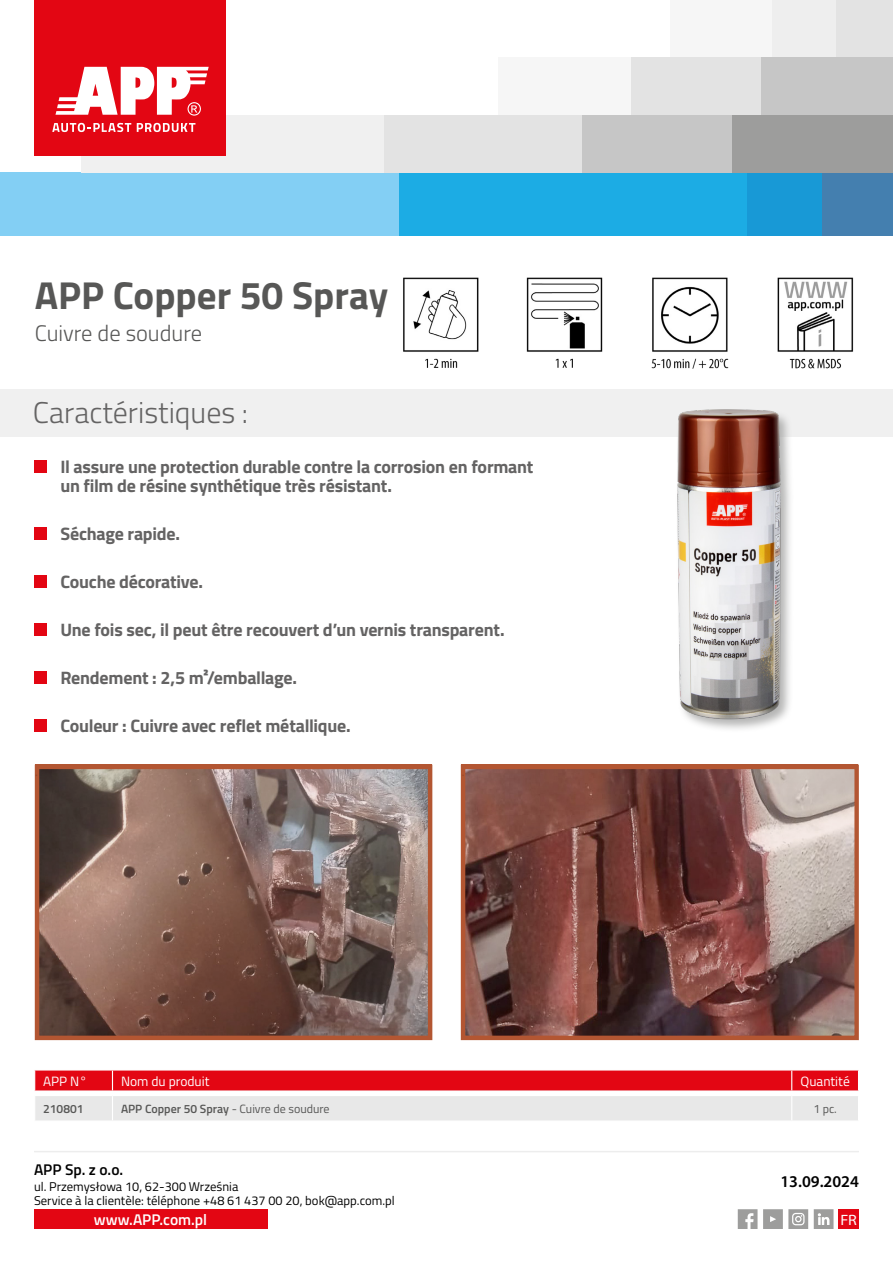
<style>
.page{position:relative;width:893px;height:1263px;background:#fff}
.page>*{position:absolute;margin:0;border:0;box-sizing:border-box;transform-origin:0 0}
.t1{font:700 39px "Titillium";color:#575756}
.t2{font:300 30px "Titillium";color:#646363}
.t3{font:300 22.5px "Titillium";color:#575756}
.t4{font:700 18px/18.9px "Titillium";letter-spacing:-.015em;color:#646363}
.t5{font:600 16.5px "Myriad Pro";color:#000}
.t6{font:600 15.45px "Titillium";color:#fff}
.t7{font:600 15.45px "Titillium";color:#000}
.t8{font:semi-expanded 15px "Myriad Pro";color:#fff}
.t9{font:13.5px "Titillium";color:#fff}
.t10{font:12.75px/14.1px "Titillium";color:#000}
.t11{font:600 12px "Titillium";color:#575756}
.t12{font:12px "Titillium";color:#575756}
.s1{font-weight:400}
</style>
<div class="page">
<div style="left:727px;top:172px;width:97px;height:64px;background:#1899d6"></div>
<div style="left:398px;top:172px;width:348px;height:64px;background:#1cace4"></div>
<div style="left:0;top:172px;width:399px;height:64px;background:#83cff4"></div>
<div style="left:830px;top:0;width:63px;height:57px;background:#e3e3e3"></div>
<div style="left:746px;top:0;width:90px;height:57px;background:#eee"></div>
<div style="left:670px;top:0;width:101px;height:57px;background:#f6f6f6"></div>
<div style="left:761px;top:57px;width:132px;height:58px;background:#c6c6c6"></div>
<div style="left:629px;top:57px;width:132px;height:58px;background:#e3e3e3"></div>
<div style="left:499px;top:57px;width:132px;height:58px;background:#f6f6f6"></div>
<div style="left:822px;top:172px;width:71px;height:64px;background:#447faf"></div>
<div style="left:732px;top:115px;width:161px;height:57px;background:#9d9d9c"></div>
<div style="left:383px;top:115px;width:205px;height:57px;background:#e3e3e3"></div>
<div style="left:81px;top:115px;width:302px;height:57px;background:#f0f0f0"></div>
<div style="left:583px;top:115px;width:149px;height:57px;background:#c6c6c6"></div>
<div style="left:35px;top:0;width:191px;height:156px;background:#e30613"></div>
<svg style="left:52px;top:123px;width:79px;height:9px"></svg>
<svg style="left:137px;top:123px;width:58px;height:9px"></svg>
<svg style="left:55px;top:67px;width:154px;height:49px"></svg>
<hr style="left:34px;top:1151px;width:825px;height:1px;background:#ededed">
<svg style="left:738px;top:1209px;width:19px;height:20px"></svg>
<svg style="left:763px;top:1209px;width:45px;height:20px"></svg>
<svg style="left:814px;top:1209px;width:19px;height:20px"></svg>
<div style="left:838px;top:1209px;width:21px;height:20px;background:#e30613"></div>
<div style="left:34px;top:1209px;width:233px;height:20px;background:#e30613"></div>
<img style="left:40px;top:770px;width:387px;height:265px">
<div style="left:35px;top:765px;width:397px;height:275px;border:4px solid #b35632"></div>
<img style="left:466px;top:770px;width:388px;height:265px">
<div style="left:461px;top:765px;width:398px;height:275px;border:4px solid #b35632"></div>
<div style="left:0;top:389px;width:893px;height:48px;background:#f0f0f0"></div>
<svg style="left:34px;top:1070px;width:825px;height:50px;background:#e89196"></svg>
<img style="left:403px;top:277px;width:451px;height:92px">
<div style="left:34px;top:460px;width:13px;height:12px;background:#e30512"></div>
<div style="left:34px;top:527px;width:13px;height:13px;background:#e30512"></div>
<div style="left:34px;top:575px;width:13px;height:13px;background:#e30512"></div>
<div style="left:34px;top:671px;width:13px;height:13px;background:#e30512"></div>
<div style="left:34px;top:719px;width:13px;height:12px;background:#e30512"></div>
<div style="left:34px;top:623px;width:13px;height:13px;background:#e30512"></div>
<img style="left:677px;top:409px;width:113px;height:320px">
<h1 class="t1" style="left:35px;top:266px;width:355px">APP Copper 50 Spray</h1>
<p class="t3" style="left:35px;top:317px;width:169px">Cuivre de soudure</p>
<h2 class="t2" style="left:33px;top:391px;width:217px">Caractéristiques :</h2>
<p class="t4" style="left:60px;top:457px;width:474px">Il assure une protection durable contre la corrosion en formant un film de résine synthétique très résistant.</p>
<p class="t4" style="left:60px;top:523px;width:121px">Séchage rapide.</p>
<p class="t4" style="left:60px;top:571px;width:144px">Couche décorative.</p>
<p class="t4" style="left:60px;top:619px;width:446px">Une fois sec, il peut être recouvert d’un vernis transparent.</p>
<p class="t4" style="left:60px;top:667px;width:238px">Rendement : 2,5 m²/emballage.</p>
<p class="t4" style="left:60px;top:715px;width:292px">Couleur : Cuivre avec reflet métallique.</p>
<p class="t9" style="left:43px;top:1071px;width:45px">APP N°</p>
<p class="t9" style="left:121px;top:1071px;width:90px">Nom du produit</p>
<p class="t9" style="left:800px;top:1071px;width:51px">Quantité</p>
<p class="t11" style="left:43px;top:1099px;width:42px">210801</p>
<p class="t11" style="left:121px;top:1099px;width:210px">APP Copper 50 Spray <span class="s1">- Cuivre de soudure</span></p>
<p class="t12" style="left:813px;top:1100px;width:25px">1 pc.</p>
<p class="t7" style="left:34px;top:1158px;width:91px">APP Sp. z o.o.</p>
<p class="t10" style="left:34px;top:1179px;width:362px">ul. Przemysłowa 10, 62-300 Września<br>Service à la clientèle: téléphone +48 61 437 00 20, bok@app.com.pl</p>
<p class="t6" style="left:94px;top:1208px;width:115px">www.APP.com.pl</p>
<p class="t5" style="left:780px;top:1171px;width:80px">13.09.2024</p>
<p class="t8" style="left:840px;top:1210px;width:18px">FR</p>
</div>
